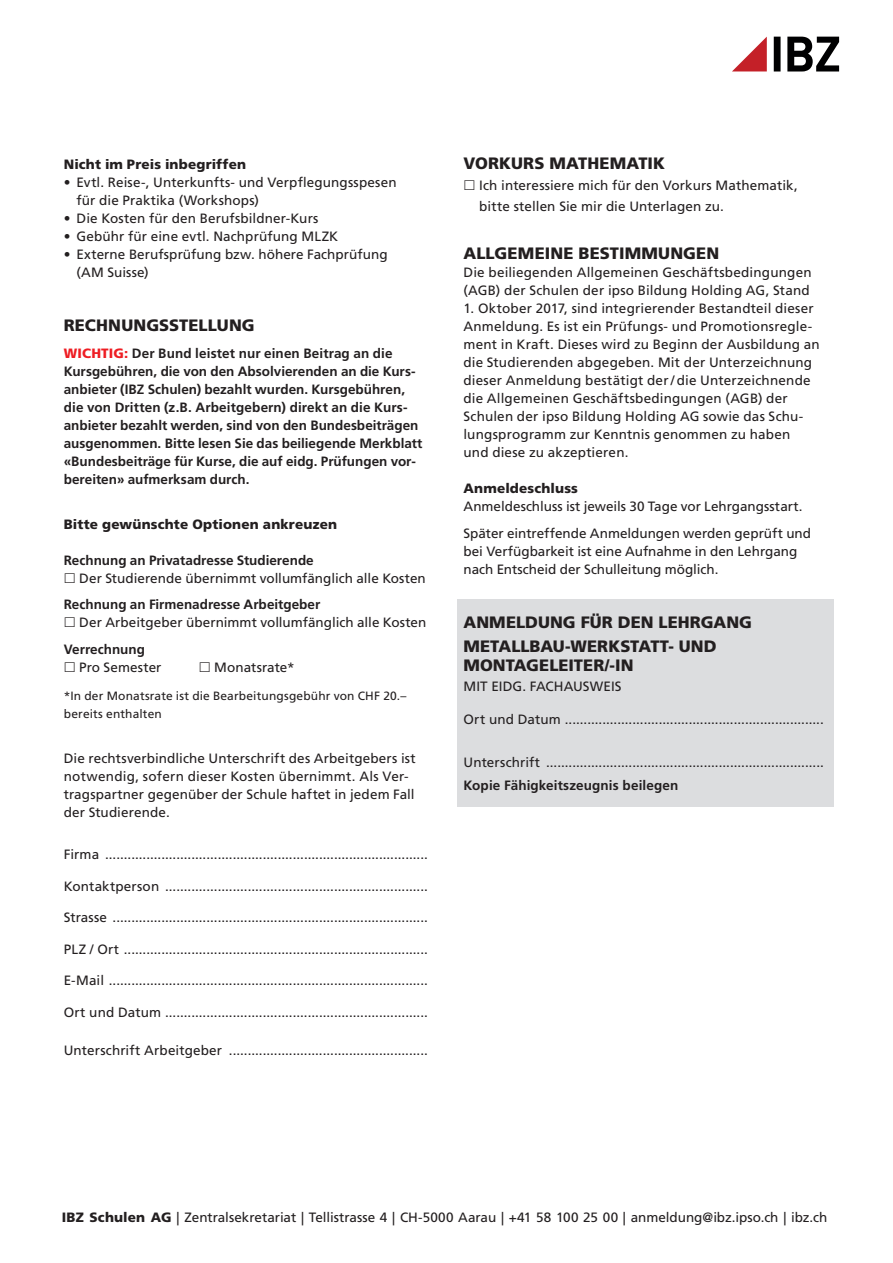
<style>
.page{position:relative;width:893px;height:1263px;background:#fff}
.page>*{position:absolute;margin:0;border:0;box-sizing:border-box;transform-origin:0 0}
.t1{font:900 16.5px/24px "Frutiger LT Std";letter-spacing:.005em;color:#231f20}
.t2{font:13.5px/18px "Frutiger LT Std";letter-spacing:.01em;color:#231f20}
.t3{font:700 13.5px/18px "Frutiger LT Std";color:#231f20}
.t4{font:900 13.5px "Frutiger LT Std";letter-spacing:.01em;color:#231f20}
.t5{font:12px/18px "Frutiger LT Std";letter-spacing:.015em;color:#231f20}
.s1{font-weight:900;color:#ee1d23}
.s2{font-weight:900}
</style>
<div class="page">
<svg style="left:774px;top:37px;width:65px;height:35px"></svg>
<svg style="left:732px;top:37px;width:35px;height:34px"></svg>
<div style="left:457px;top:600px;width:377px;height:207px;background:#dcdddf"></div>
<p class="t4" style="left:64px;top:156px;width:184px">Nicht im Preis inbegriffen</p>
<p class="t2" style="left:77px;top:173px;width:322px;text-indent:-13px">• Evtl. Reise-, Unterkunfts- und Verpflegungsspesen für die Praktika (Workshops)</p>
<p class="t2" style="left:64px;top:209px;width:256px">• Die Kosten für den Berufsbildner-Kurs</p>
<p class="t2" style="left:64px;top:227px;width:276px">• Gebühr für eine evtl. Nachprüfung MLZK</p>
<p class="t2" style="left:77px;top:245px;width:313px;text-indent:-13px">• Externe Berufsprüfung bzw. höhere Fachprüfung (AM Suisse)</p>
<p class="t1" style="left:64px;top:313px;width:193px">RECHNUNGSSTELLUNG</p>
<p class="t3" style="left:64px;top:344px;width:360px"><span class="s1">WICHTIG:</span> Der Bund leistet nur einen Beitrag an die Kursgebühren, die von den Absolvierenden an die Kurs&shy;anbieter (IBZ Schulen) bezahlt wurden. Kursgebühren, die von Dritten (z.B. Arbeitgebern) direkt an die Kurs&shy;anbieter bezahlt werden, sind von den Bundesbeiträgen ausgenommen. Bitte lesen Sie das beiliegende Merkblatt «Bundesbeiträge für Kurse, die auf eidg. Prüfungen vor&shy;bereiten» aufmerksam durch.</p>
<p class="t4" style="left:64px;top:516px;width:275px">Bitte gewünschte Optionen ankreuzen</p>
<p class="t3" style="left:64px;top:551px;width:252px">Rechnung an Privatadresse Studierende</p>
<p class="t2" style="left:79px;top:569px;width:348px">Der Studierende übernimmt vollumfänglich alle Kosten</p>
<p class="t3" style="left:64px;top:595px;width:258px">Rechnung an Firmenadresse Arbeitgeber</p>
<p class="t2" style="left:79px;top:613px;width:349px">Der Arbeitgeber übernimmt vollumfänglich alle Kosten</p>
<p class="t3" style="left:64px;top:640px;width:83px">Verrechnung</p>
<p class="t2" style="left:79px;top:658px;width:84px">Pro Semester</p>
<p class="t2" style="left:214px;top:658px;width:82px">Monatsrate*</p>
<p class="t5" style="left:64px;top:686px;width:344px">*In der Monatsrate ist die Bearbeitungsgebühr von CHF 20.– bereits enthalten</p>
<p class="t2" style="left:64px;top:749px;width:353px">Die rechtsverbindliche Unterschrift des Arbeitgebers ist notwendig, sofern dieser Kosten übernimmt. Als Ver&shy;tragspartner gegenüber der Schule haftet in jedem Fall der Studierende.</p>
<p class="t2" style="left:64px;top:845px;width:366px">Firma ......................................................................................</p>
<p class="t2" style="left:64px;top:877px;width:366px">Kontaktperson ......................................................................</p>
<p class="t2" style="left:64px;top:908px;width:366px">Strasse ....................................................................................</p>
<p class="t2" style="left:64px;top:940px;width:366px">PLZ / Ort .................................................................................</p>
<p class="t2" style="left:64px;top:972px;width:366px">E-Mail .....................................................................................</p>
<p class="t2" style="left:64px;top:1003px;width:366px">Ort und Datum ......................................................................</p>
<p class="t2" style="left:64px;top:1041px;width:366px">Unterschrift Arbeitgeber .....................................................</p>
<p class="t1" style="left:463px;top:151px;width:203px">VORKURS MATHEMATIK</p>
<p class="t2" style="left:479px;top:174px;width:320px;line-height:21px">Ich interessiere mich für den Vorkurs Mathematik, bitte stellen Sie mir die Unterlagen zu.</p>
<p class="t1" style="left:463px;top:241px;width:257px">ALLGEMEINE BESTIMMUNGEN</p>
<p class="t2" style="left:463px;top:263px;width:350px">Die beiliegenden Allgemeinen Geschäftsbedingungen (AGB) der Schulen der ipso Bildung Holding AG, Stand</p>
<p class="t2" style="left:463px;top:299px;width:358px">1. Oktober 2017, sind integrierender Bestandteil dieser Anmeldung. Es ist ein Prüfungs- und Promotionsregle&shy;ment in Kraft. Dieses wird zu Beginn der Ausbildung an die Studierenden abgegeben. Mit der Unterzeichnung dieser Anmeldung bestätigt der/ die Unterzeichnende die Allgemeinen Geschäftsbedingungen (AGB) der Schulen der ipso Bildung Holding AG sowie das Schu&shy;lungsprogramm zur Kenntnis genommen zu haben<br>und diese zu akzeptieren.</p>
<p class="t4" style="left:463px;top:480px;width:116px">Anmeldeschluss</p>
<p class="t2" style="left:463px;top:492px;width:349px;line-height:27px">Anmeldeschluss ist jeweils 30 Tage vor Lehrgangsstart.<br>Später eintreffende Anmeldungen werden geprüft und</p>
<p class="t2" style="left:463px;top:542px;width:335px">bei Verfügbarkeit ist eine Aufnahme in den Lehrgang nach Entscheid der Schulleitung möglich.</p>
<p class="t1" style="left:463px;top:610px;width:290px">ANMELDUNG FÜR DEN LEHRGANG<br>METALLBAU-WERKSTATT- UND</p>
<p class="t1" style="left:463px;top:654px;width:172px">MONTAGELEITER/-IN</p>
<p class="t2" style="left:463px;top:677px;width:160px">MIT EIDG. FACHAUSWEIS</p>
<p class="t2" style="left:463px;top:711px;width:362px">Ort und Datum .....................................................................</p>
<p class="t2" style="left:463px;top:753px;width:362px">Unterschrift ..........................................................................</p>
<p class="t3" style="left:463px;top:776px;width:216px">Kopie Fähigkeitszeugnis beilegen</p>
<p class="t2" style="left:62px;top:1208px;width:767px"><span class="s2">IBZ Schulen AG</span> | Zentralsekretariat | Tellistrasse 4 | CH-5000 Aarau | +41 58 100 25 00 | anmeldung@ibz.ipso.ch | ibz.ch</p>
</div>
